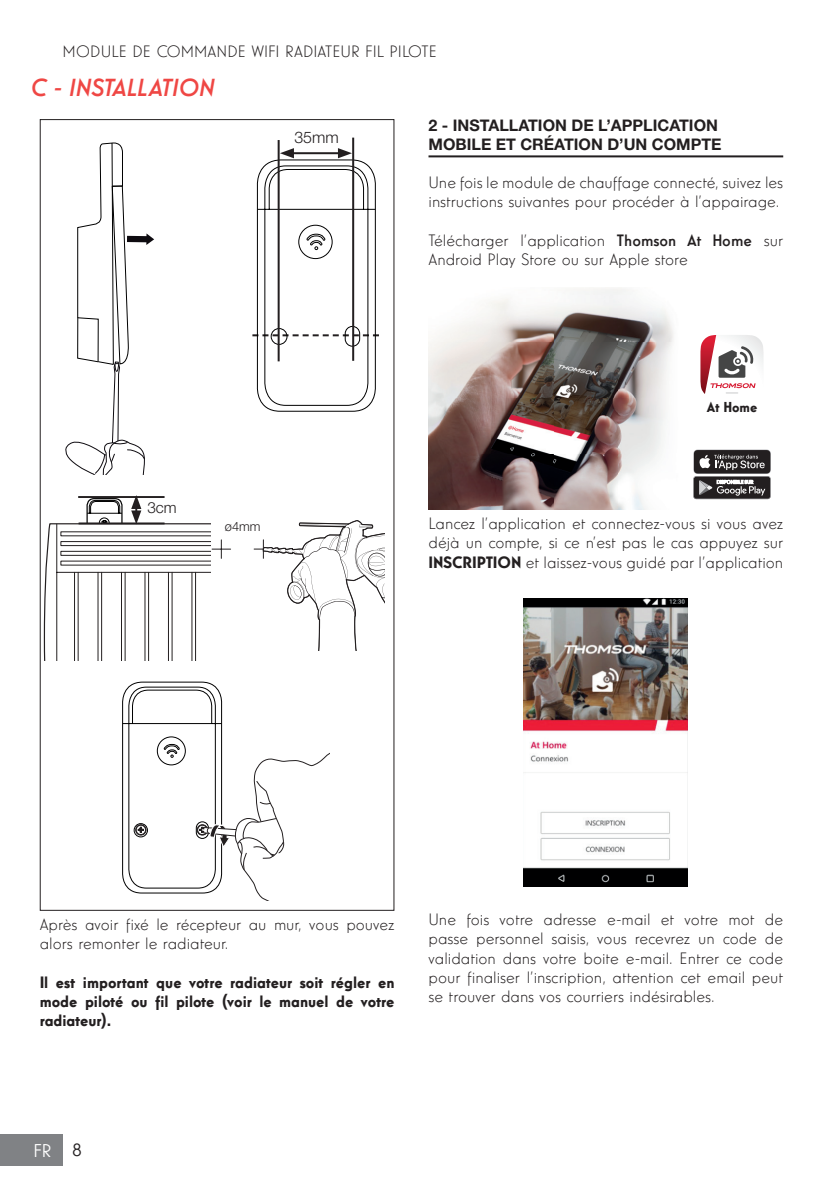
<style>
.page{position:relative;width:840px;height:1191px;background:#fff}
.page>*{position:absolute;margin:0;border:0;box-sizing:border-box;transform-origin:0 0}
.t1{font:italic 500 24px "Windlesham Pro";color:#ef4744}
.t2{font:18px "Windlesham Pro Regular 5";color:#fff}
.t3{font:18px "Windlesham Pro Regular 5";color:#231f20}
.t4{font:16px/19.2px "Windlesham Pro Regular 6";color:#231f20}
.t5{font:16px/19.2px "Windlesham Pro Regular 4";color:#231f20;text-align:justify}
.t6{font:700 16px/19.2px "Helvetica Neue LT Std";color:#231f20}
.t7{font:300 16px "Helvetica Neue LT Std";color:#231f20}
.t8{font:300 15.4px "Helvetica Neue LT Std";color:#231f20}
.t9{font:14px "Windlesham Pro Regular 4";color:#231f20}
.t10{font:300 12.8px "Helvetica Neue LT Std";color:#231f20}
.s1{font-family:"Windlesham Pro Regular 3"}
.s2{font-family:"Windlesham Pro Regular 4"}
</style>
<div class="page">
<div style="left:0;top:1134px;width:62px;height:31px;background:#808285"></div>
<svg style="left:65px;top:142px;width:89px;height:332px"></svg>
<svg style="left:252px;top:148px;width:127px;height:264px"></svg>
<hr style="left:352px;top:138px;width:2px;height:223px;background:#231f20">
<hr style="left:277px;top:140px;width:2px;height:221px;background:#231f20">
<svg style="left:254px;top:520px;width:130px;height:131px"></svg>
<hr style="left:609px;top:494px;width:1px;height:166px;background:#231f20">
<hr style="left:550px;top:494px;width:1px;height:166px;background:#231f20">
<hr style="left:514px;top:524px;width:1px;height:136px;background:#231f20">
<svg style="left:43px;top:495px;width:187px;height:165px"></svg>
<svg style="left:122px;top:681px;width:207px;height:220px"></svg>
<hr style="left:428px;top:155px;width:354px;height:2px;background:#231f20">
<img style="left:428px;top:288px;width:246px;height:222px">
<svg style="left:693px;top:449px;width:77px;height:50px"></svg>
<svg style="left:700px;top:335px;width:63px;height:59px"></svg>
<img style="left:523px;top:598px;width:164px;height:288px">
<p class="t4" style="left:62px;top:41px;width:375px">MODULE DE COMMANDE WIFI RADIATEUR FIL PILOTE</p>
<h1 class="t1" style="left:30px;top:72px;width:185px">C - INSTALLATION</h1>
<p class="t7" style="left:294px;top:127px;width:46px">35mm</p>
<p class="t8" style="left:147px;top:498px;width:31px">3cm</p>
<p class="t10" style="left:225px;top:519px;width:37px">ø4mm</p>
<p class="t6" style="left:428px;top:115px;width:294px">2 - INSTALLATION DE L’APPLICATION<br>MOBILE ET CRÉATION D’UN COMPTE</p>
<p class="t4" style="left:428px;top:173px;width:356px">Une fois le module de chauffage connecté, suivez les instructions suivantes pour procéder à l’appairage.</p>
<p class="t4" style="left:428px;top:230px;width:356px">Télécharger l’application <span class="s1">Thomson At Home</span> sur<br>Android Play Store ou sur Apple store</p>
<p class="t9" style="left:706px;top:398px;width:52px">At Home</p>
<p class="t4" style="left:428px;top:514px;width:356px;text-align:justify">Lancez l’application et connectez-vous si vous avez déjà un compte, si ce n’est pas le cas appuyez sur <span class="s2">INSCRIPTION</span> et laissez-vous guidé par l’application</p>
<p class="t4" style="left:40px;top:914px;width:356px">Après avoir fixé le récepteur au mur, vous pouvez alors remonter le radiateur.</p>
<p class="t5" style="left:40px;top:972px;width:356px">Il est important que votre radiateur soit régler en mode piloté ou fil pilote (voir le manuel de votre radiateur).</p>
<p class="t4" style="left:428px;top:910px;width:356px;text-align:justify">Une fois votre adresse e-mail et votre mot de passe personnel saisis, vous recevrez un code de validation dans votre boite e-mail. Entrer ce code pour finaliser l’inscription, attention cet email peut se trouver dans vos courriers indésirables.</p>
<p class="t2" style="left:34px;top:1138px;width:19px">FR</p>
<p class="t3" style="left:72px;top:1137px;width:11px">8</p>
</div>
